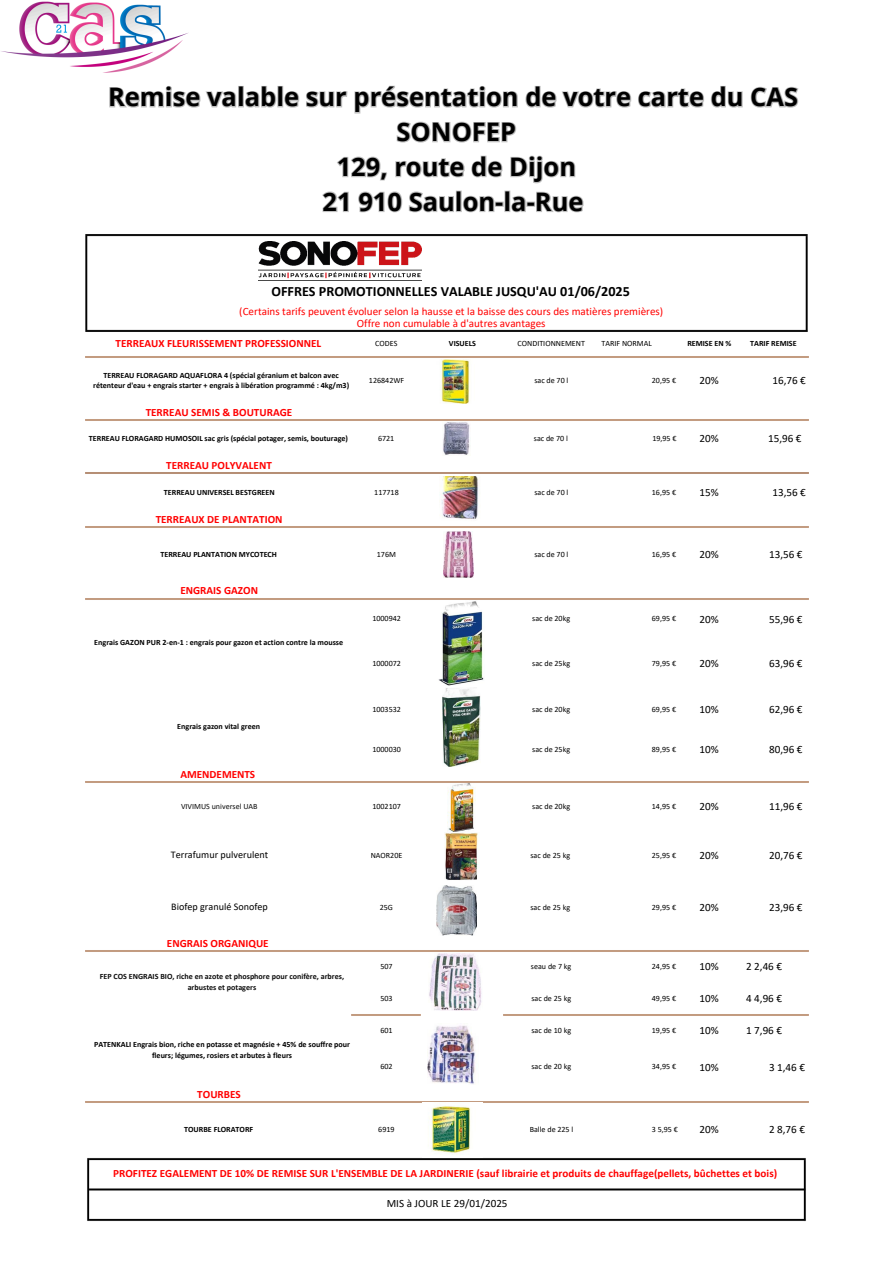
<style>
.page{position:relative;width:894px;height:1264px;background:#fff}
.page>*{position:absolute;margin:0;border:0;box-sizing:border-box;transform-origin:0 0}
.t1{font:700 25.5px/34.8px "Open Sans";color:#000;text-align:center}
.t2{font:700 14.1px "Calibri";color:#000}
.t3{font:700 11.1px "Calibri";color:#f00}
.t4{font:11.1px "Calibri";color:#000}
.t5{font:11.1px/12.1px "Calibri";color:#f00;text-align:center}
.t6{font:10.2px "Calibri";color:#000}
.t7{font:700 8.1px/10.5px "Calibri";color:#000;text-align:center}
.t8{font:8.1px "Calibri";color:#000}
.t9{font:700 8.1px/10.5px "Calibri";color:#0d0d0d;text-align:center}
.t10{font:8.1px "Calibri";color:#0d0d0d}
</style>
<div class="page">
<img style="left:438px;top:604px;width:46px;height:82px">
<img style="left:442px;top:688px;width:38px;height:79px">
<img style="left:447px;top:787px;width:27px;height:45px">
<img style="left:445px;top:833px;width:34px;height:47px">
<img style="left:351px;top:1014px;width:70px;height:2px">
<img style="left:85px;top:472px;width:724px;height:5px">
<img style="left:85px;top:598px;width:724px;height:6px">
<img style="left:85px;top:781px;width:724px;height:6px">
<img style="left:85px;top:234px;width:723px;height:98px">
<img style="left:87px;top:1158px;width:719px;height:64px">
<img style="left:258px;top:241px;width:163px;height:39px">
<img style="left:442px;top:422px;width:28px;height:33px">
<img style="left:441px;top:477px;width:37px;height:42px">
<img style="left:443px;top:531px;width:30px;height:46px">
<img style="left:440px;top:360px;width:32px;height:43px">
<img style="left:436px;top:886px;width:40px;height:49px">
<img style="left:427px;top:1025px;width:48px;height:59px">
<img style="left:429px;top:953px;width:53px;height:57px">
<img style="left:429px;top:1102px;width:42px;height:53px">
<img style="left:1px;top:1px;width:187px;height:72px">
<svg style="left:109px;top:85px;width:690px;height:58px"></svg>
<svg style="left:322px;top:155px;width:262px;height:58px"></svg>
<p class="t1" style="left:108px;top:79px;width:691px">Remise valable sur présentation de votre carte du CAS<br>SONOFEP<br>129, route de Dijon<br>21 910 Saulon-la-Rue</p>
<p class="t2" style="left:271px;top:285px;width:360px">OFFRES PROMOTIONNELLES VALABLE JUSQU'AU 01/06/2025</p>
<p class="t5" style="left:239px;top:306px;width:425px">(Certains tarifs peuvent évoluer selon la hausse et la baisse des cours des matières premières)<br>Offre non cumulable à d'autres avantages</p>
<p class="t3" style="left:115px;top:339px;width:207px">TERREAUX FLEURISSEMENT PROFESSIONNEL</p>
<h6 class="t8" style="left:375px;top:340px;width:24px">CODES</h6>
<h6 class="t7" style="left:449px;top:339px;width:29px">VISUELS</h6>
<p class="t8" style="left:517px;top:340px;width:69px">CONDITIONNEMENT</p>
<p class="t8" style="left:601px;top:340px;width:52px">TARIF NORMAL</p>
<h5 class="t7" style="left:93px;top:370px;width:257px">TERREAU FLORAGARD AQUAFLORA 4 (spécial géranium et balcon avec rétenteur d'eau + engrais starter + engrais à libération programmé : 4kg/m3)</h5>
<h6 class="t3" style="left:146px;top:407px;width:148px">TERREAU SEMIS &amp; BOUTURAGE</h6>
<p class="t7" style="left:89px;top:434px;width:260px">TERREAU FLORAGARD HUMOSOIL sac gris (spécial potager, semis, bouturage)</p>
<h3 class="t3" style="left:166px;top:461px;width:107px">TERREAU POLYVALENT</h3>
<p class="t7" style="left:164px;top:487px;width:112px">TERREAU UNIVERSEL BESTGREEN</p>
<p class="t3" style="left:156px;top:515px;width:128px">TERREAUX DE PLANTATION</p>
<p class="t7" style="left:160px;top:549px;width:118px">TERREAU PLANTATION MYCOTECH</p>
<h2 class="t3" style="left:180px;top:585px;width:79px">ENGRAIS GAZON</h2>
<p class="t7" style="left:94px;top:637px;width:250px">Engrais GAZON PUR 2-en-1 : engrais pour gazon et action contre la mousse</p>
<p class="t7" style="left:177px;top:721px;width:84px">Engrais gazon vital green</p>
<p class="t3" style="left:180px;top:769px;width:76px">AMENDEMENTS</p>
<p class="t10" style="left:181px;top:803px;width:78px">VIVIMUS universel UAB</p>
<h5 class="t8" style="left:369px;top:377px;width:37px">126842WF</h5>
<p class="t8" style="left:378px;top:435px;width:18px">6721</p>
<p class="t8" style="left:374px;top:489px;width:26px">117718</p>
<p class="t8" style="left:377px;top:551px;width:21px">176M</p>
<p class="t8" style="left:372px;top:615px;width:30px">1000942</p>
<p class="t8" style="left:372px;top:659px;width:30px">1000072</p>
<h5 class="t8" style="left:372px;top:705px;width:30px">1003532</h5>
<p class="t8" style="left:372px;top:745px;width:30px">1000030</p>
<h5 class="t8" style="left:372px;top:803px;width:30px">1002107</h5>
<h5 class="t8" style="left:534px;top:377px;width:36px">sac de 70 l</h5>
<p class="t8" style="left:651px;top:377px;width:26px">20,95 €</p>
<p class="t8" style="left:533px;top:435px;width:36px">sac de 70 l</p>
<p class="t8" style="left:652px;top:435px;width:26px">19,95 €</p>
<h3 class="t8" style="left:534px;top:489px;width:36px">sac de 70 l</h3>
<h5 class="t8" style="left:651px;top:489px;width:26px">16,95 €</h5>
<p class="t8" style="left:534px;top:551px;width:36px">sac de 70 l</p>
<h5 class="t8" style="left:651px;top:551px;width:26px">16,95 €</h5>
<p class="t8" style="left:532px;top:615px;width:39px">sac de 20kg</p>
<h5 class="t8" style="left:532px;top:659px;width:39px">sac de 25kg</h5>
<p class="t8" style="left:532px;top:705px;width:39px">sac de 20kg</p>
<h5 class="t8" style="left:532px;top:745px;width:39px">sac de 25kg</h5>
<p class="t8" style="left:651px;top:615px;width:26px">69,95 €</p>
<p class="t8" style="left:651px;top:659px;width:26px">79,95 €</p>
<p class="t8" style="left:651px;top:705px;width:26px">69,95 €</p>
<p class="t8" style="left:651px;top:745px;width:26px">89,95 €</p>
<p class="t8" style="left:532px;top:803px;width:39px">sac de 20kg</p>
<h3 class="t8" style="left:651px;top:803px;width:26px">14,95 €</h3>
<p class="t7" style="left:687px;top:338px;width:46px">REMISE EN %</p>
<p class="t7" style="left:750px;top:338px;width:48px">TARIF REMISE</p>
<p class="t4" style="left:699px;top:375px;width:21px">20%</p>
<p class="t4" style="left:772px;top:375px;width:35px">16,76 €</p>
<h5 class="t4" style="left:699px;top:434px;width:21px">20%</h5>
<h5 class="t4" style="left:767px;top:434px;width:35px">15,96 €</h5>
<h5 class="t4" style="left:699px;top:488px;width:21px">15%</h5>
<h5 class="t4" style="left:772px;top:488px;width:35px">13,56 €</h5>
<p class="t4" style="left:699px;top:549px;width:21px">20%</p>
<p class="t4" style="left:768px;top:549px;width:35px">13,56 €</p>
<p class="t4" style="left:699px;top:614px;width:21px">20%</p>
<p class="t4" style="left:699px;top:658px;width:21px">20%</p>
<p class="t4" style="left:699px;top:704px;width:21px">10%</p>
<h3 class="t4" style="left:699px;top:744px;width:21px">10%</h3>
<h5 class="t4" style="left:768px;top:614px;width:35px">55,96 €</h5>
<h6 class="t4" style="left:768px;top:658px;width:35px">63,96 €</h6>
<p class="t4" style="left:768px;top:704px;width:35px">62,96 €</p>
<p class="t4" style="left:768px;top:744px;width:35px">80,96 €</p>
<p class="t4" style="left:699px;top:802px;width:21px">20%</p>
<p class="t4" style="left:768px;top:802px;width:35px">11,96 €</p>
<p class="t6" style="left:171px;top:850px;width:99px">Terrafumur pulverulent</p>
<p class="t8" style="left:370px;top:852px;width:33px">NAOR20E</p>
<h5 class="t8" style="left:530px;top:852px;width:41px">sac de 25 kg</h5>
<p class="t8" style="left:651px;top:852px;width:26px">25,95 €</p>
<p class="t4" style="left:699px;top:851px;width:21px">20%</p>
<h5 class="t4" style="left:768px;top:851px;width:35px">20,76 €</h5>
<p class="t6" style="left:171px;top:902px;width:98px">Biofep granulé Sonofep</p>
<h5 class="t3" style="left:167px;top:938px;width:103px">ENGRAIS ORGANIQUE</h5>
<h5 class="t9" style="left:100px;top:971px;width:246px">FEP COS ENGRAIS BIO, riche en azote et phosphore pour conifère, arbres, arbustes et potagers</h5>
<p class="t7" style="left:94px;top:1039px;width:257px">PATENKALI Engrais bion, riche en potasse et magnésie + 45% de souffre pour fleurs; légumes, rosiers et arbutes à fleurs</p>
<p class="t3" style="left:197px;top:1089px;width:45px">TOURBES</p>
<p class="t8" style="left:379px;top:903px;width:15px">25G</p>
<p class="t8" style="left:380px;top:963px;width:14px">507</p>
<p class="t8" style="left:380px;top:995px;width:14px">503</p>
<p class="t8" style="left:380px;top:1027px;width:14px">601</p>
<p class="t8" style="left:380px;top:1063px;width:14px">602</p>
<p class="t8" style="left:530px;top:903px;width:41px">sac de 25 kg</p>
<p class="t8" style="left:531px;top:963px;width:42px">seau de 7 kg</p>
<p class="t8" style="left:531px;top:995px;width:41px">sac de 25 kg</p>
<p class="t8" style="left:531px;top:1027px;width:41px">sac de 10 kg</p>
<p class="t8" style="left:531px;top:1063px;width:41px">sac de 20 kg</p>
<h5 class="t8" style="left:651px;top:903px;width:26px">29,95 €</h5>
<p class="t8" style="left:651px;top:963px;width:26px">24,95 €</p>
<p class="t8" style="left:651px;top:995px;width:26px">49,95 €</p>
<h5 class="t8" style="left:651px;top:1027px;width:26px">19,95 €</h5>
<p class="t8" style="left:651px;top:1063px;width:26px">34,95 €</p>
<h5 class="t4" style="left:699px;top:902px;width:21px">20%</h5>
<p class="t4" style="left:699px;top:961px;width:21px">10%</p>
<h5 class="t4" style="left:699px;top:993px;width:21px">10%</h5>
<p class="t4" style="left:699px;top:1025px;width:21px">10%</p>
<p class="t4" style="left:699px;top:1062px;width:21px">10%</p>
<h5 class="t4" style="left:768px;top:902px;width:35px">23,96 €</h5>
<h6 class="t4" style="left:745px;top:961px;width:37px">2 2,46 €</h6>
<p class="t4" style="left:745px;top:993px;width:37px">4 4,96 €</p>
<p class="t4" style="left:745px;top:1025px;width:37px">1 7,96 €</p>
<p class="t4" style="left:768px;top:1062px;width:37px">3 1,46 €</p>
<p class="t4" style="left:699px;top:1124px;width:21px">20%</p>
<p class="t3" style="left:113px;top:1168px;width:665px">PROFITEZ EGALEMENT DE 10% DE REMISE SUR L'ENSEMBLE DE LA JARDINERIE (sauf librairie et produits de chauffage(pellets, bûchettes et bois)</p>
<p class="t4" style="left:386px;top:1198px;width:122px">MIS à JOUR LE 29/01/2025</p>
<p class="t4" style="left:768px;top:1124px;width:37px">2 8,76 €</p>
<p class="t8" style="left:529px;top:1125px;width:45px">Balle de 225 l</p>
<p class="t7" style="left:184px;top:1124px;width:71px">TOURBE FLORATORF</p>
<p class="t8" style="left:378px;top:1125px;width:18px">6919</p>
<p class="t8" style="left:651px;top:1125px;width:28px">3 5,95 €</p>
</div>
